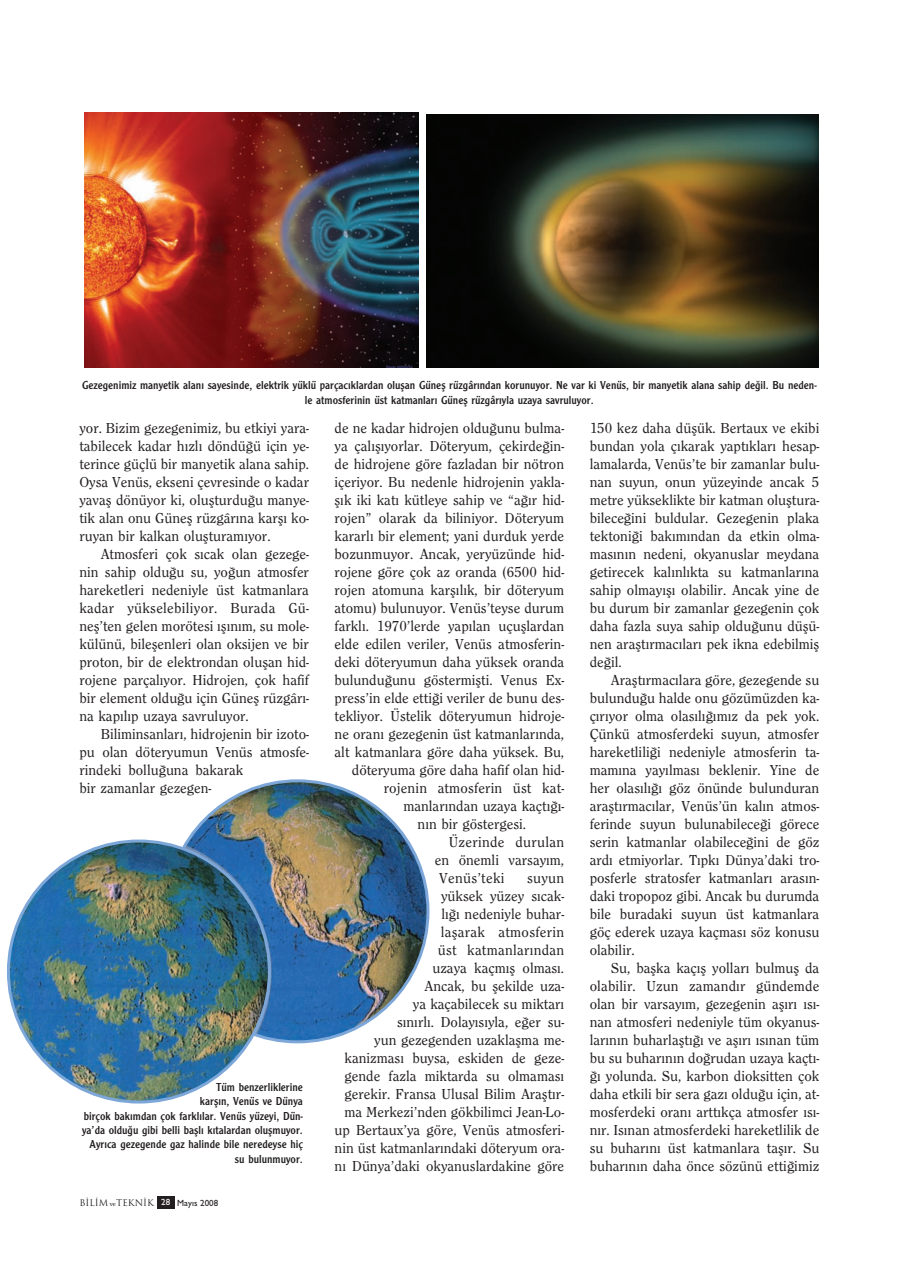
<style>
.page{position:relative;width:897px;height:1266px;background:#fff}
.page>*{position:absolute;margin:0;border:0;box-sizing:border-box;transform-origin:0 0}
.t1{font:500 15px/18px "Clearface";color:#231f20;text-align:justify}
.t2{font:500 15px "Clearface";letter-spacing:.02em;color:#231f20}
.t3{font:12px/14.4px "Clearface Gothic";color:#231f20;text-align:right}
.t4{font:9px "Trajan";color:#231f20}
.s1{font-family:"Bookman";font-weight:300;font-size:6px}
.s2{font-family:"Gill Sans";font-weight:500;color:#fff}
.s3{font-family:"Gill Sans";font-weight:500}
</style>
<div class="page">
<div style="left:157px;top:1196px;width:17px;height:12px;background:#231f20"></div>
<img style="left:187px;top:779px;width:242px;height:264px">
<img style="left:7px;top:839px;width:264px;height:264px">
<img style="left:426px;top:114px;width:392px;height:254px">
<img style="left:85px;top:113px;width:334px;height:255px">
<p class="t3" style="left:82px;top:379px;width:736px;text-align:center">Gezegenimiz manyetik alan› sayesinde, elektrik yüklü parçac›klardan oluflan Günefl rüzgâr›ndan korunuyor. Ne var ki Venüs, bir manyetik alana sahip de¤il. Bu neden&shy;le atmosferinin üst katmanlar› Günefl rüzgâr›yla uzaya savruluyor.</p>
<p class="t1" style="left:79px;top:420px;width:231px">yor. Bizim gezegenimiz, bu etkiyi yara&shy;tabilecek kadar h›zl› döndü¤ü için ye&shy;terince güçlü bir manyetik alana sahip.<br>Oysa Venüs, ekseni çevresinde o kadar yavafl dönüyor ki, oluflturdu¤u manye&shy;tik alan onu Günefl rüzgâr›na karfl› ko&shy;ruyan bir kalkan oluflturam›yor.</p>
<p class="t1" style="left:79px;top:546px;width:231px;text-indent:21px">Atmosferi çok s›cak olan gezege&shy;nin sahip oldu¤u su, yo¤un atmosfer hareketleri nedeniyle üst katmanlara kadar yükselebiliyor. Burada Gü&shy;nefl’ten gelen morötesi ›fl›n›m, su mole&shy;külünü, bileflenleri olan oksijen ve bir proton, bir de elektrondan oluflan hid&shy;rojene parçal›yor. Hidrojen, çok hafif bir element oldu¤u için Günefl rüzgâr›- na kap›l›p uzaya savruluyor.</p>
<p class="t1" style="left:79px;top:726px;width:231px;text-align:left;text-indent:21px">Biliminsanlar›, hidrojenin bir izoto&shy;pu olan döteryumun Venüs atmosfe&shy;rindeki bollu¤una bakarak<br>bir zamanlar gezegen-</p>
<p class="t3" style="left:82px;top:1080px;width:222px">Tüm benzerliklerine<br>karfl›n, Venüs ve Dünya<br>birçok bak›mdan çok farkl›lar. Venüs yüzeyi, Dün&shy;ya’da oldu¤u gibi belli bafll› k›talardan oluflmuyor.<br>Ayr›ca gezegende gaz halinde bile neredeyse hiç su bulunmuyor.</p>
<p class="t4" style="left:79px;top:1197px;width:140px">B‹L‹M <span class="s1">ve</span>TEKN‹K <span class="s2">28</span> <span class="s3">May›s 2008</span></p>
<p class="t1" style="left:335px;top:420px;width:231px">de ne kadar hidrojen oldu¤unu bulma-</p>
<p class="t1" style="left:335px;top:438px;width:231px">ya çal›fl›yorlar. Döteryum, çekirde¤in-</p>
<p class="t1" style="left:335px;top:456px;width:231px">de hidrojene göre fazladan bir nötron</p>
<p class="t1" style="left:335px;top:474px;width:231px">içeriyor. Bu nedenle hidrojenin yakla-</p>
<p class="t1" style="left:335px;top:492px;width:231px">fl›k iki kat› kütleye sahip ve “a¤›r hid-</p>
<p class="t1" style="left:335px;top:510px;width:231px">rojen” olarak da biliniyor. Döteryum</p>
<p class="t1" style="left:335px;top:528px;width:231px">kararl› bir element; yani durduk yerde</p>
<p class="t1" style="left:335px;top:546px;width:231px">bozunmuyor. Ancak, yeryüzünde hid-</p>
<p class="t1" style="left:335px;top:564px;width:231px">rojene göre çok az oranda (6500 hid-</p>
<p class="t1" style="left:335px;top:582px;width:231px">rojen atomuna karfl›l›k, bir döteryum</p>
<p class="t1" style="left:335px;top:600px;width:231px">atomu) bulunuyor. Venüs’teyse durum</p>
<p class="t1" style="left:335px;top:618px;width:231px">farkl›. 1970’lerde yap›lan uçufllardan</p>
<p class="t1" style="left:335px;top:636px;width:231px">elde edilen veriler, Venüs atmosferin-</p>
<p class="t1" style="left:335px;top:654px;width:231px">deki döteryumun daha yüksek oranda</p>
<p class="t1" style="left:335px;top:672px;width:231px">bulundu¤unu göstermiflti. Venus Ex-</p>
<p class="t1" style="left:335px;top:690px;width:231px">press’in elde etti¤i veriler de bunu des-</p>
<p class="t1" style="left:335px;top:708px;width:231px">tekliyor. Üstelik döteryumun hidroje-</p>
<p class="t1" style="left:335px;top:726px;width:231px">ne oran› gezegenin üst katmanlar›nda,</p>
<p class="t1" style="left:335px;top:744px;width:231px">alt katmanlara göre daha yüksek. Bu,</p>
<p class="t1" style="left:352px;top:762px;width:214px">döteryuma göre daha hafif olan hid-</p>
<p class="t1" style="left:384px;top:780px;width:182px">rojenin atmosferin üst kat-</p>
<p class="t1" style="left:403px;top:798px;width:162px">manlar›ndan uzaya kaçt›¤›-</p>
<p class="t1" style="left:418px;top:816px;width:110px">n›n bir göstergesi.</p>
<p class="t2" style="left:449px;top:836px;width:117px">Üzerinde durulan</p>
<p class="t1" style="left:435px;top:852px;width:131px">en önemli varsay›m,</p>
<p class="t2" style="left:439px;top:872px;width:67px">Venüs’teki</p>
<p class="t1" style="left:335px;top:870px;width:231px;text-align:right">suyun<br>yüksek yüzey s›cak-<br>l›¤› nedeniyle buhar-<br>laflarak atmosferin<br>üst katmanlar›ndan<br>uzaya kaçm›fl olmas›.<br>Ancak, bu flekilde uza-<br>ya kaçabilecek su miktar›<br>s›n›rl›. Dolay›s›yla, e¤er su-<br>yun gezegenden uzaklaflma me&shy;kanizmas› buysa, eskiden de geze&shy;gende fazla miktarda su olmamas› gerekir. Fransa Ulusal Bilim Araflt›r&shy;ma Merkezi’nden gökbilimci Jean-Lo&shy;up Bertaux’ya göre, Venüs atmosferi&shy;nin üst katmanlar›ndaki döteryum ora&shy;n› Dünya’daki okyanuslardakine göre</p>
<p class="t1" style="left:590px;top:420px;width:231px">150 kez daha düflük. Bertaux ve ekibi bundan yola ç›karak yapt›klar› hesap&shy;lamalarda, Venüs’te bir zamanlar bulu&shy;nan suyun, onun yüzeyinde ancak 5 metre yükseklikte bir katman olufltura&shy;bilece¤ini buldular. Gezegenin plaka tektoni¤i bak›m›ndan da etkin olma&shy;mas›n›n nedeni, okyanuslar meydana getirecek kal›nl›kta su katmanlar›na sahip olmay›fl› olabilir. Ancak yine de bu durum bir zamanlar gezegenin çok daha fazla suya sahip oldu¤unu düflü&shy;nen araflt›rmac›lar› pek ikna edebilmifl de¤il.</p>
<p class="t1" style="left:590px;top:672px;width:231px;text-indent:21px">Araflt›rmac›lara göre, gezegende su bulundu¤u halde onu gözümüzden ka&shy;ç›r›yor olma olas›l›¤›m›z da pek yok.<br>Çünkü atmosferdeki suyun, atmosfer hareketlili¤i nedeniyle atmosferin ta&shy;mam›na yay›lmas› beklenir. Yine de her olas›l›¤› göz önünde bulunduran araflt›rmac›lar, Venüs’ün kal›n atmos&shy;ferinde suyun bulunabilece¤i görece serin katmanlar olabilece¤ini de göz ard› etmiyorlar. T›pk› Dünya’daki tro&shy;posferle stratosfer katmanlar› aras›n&shy;daki tropopoz gibi. Ancak bu durumda bile buradaki suyun üst katmanlara göç ederek uzaya kaçmas› söz konusu olabilir.</p>
<p class="t1" style="left:590px;top:960px;width:231px;text-indent:21px">Su, baflka kaç›fl yollar› bulmufl da olabilir. Uzun zamand›r gündemde olan bir varsay›m, gezegenin afl›r› ›s›- nan atmosferi nedeniyle tüm okyanus&shy;lar›n›n buharlaflt›¤› ve afl›r› ›s›nan tüm bu su buhar›n›n do¤rudan uzaya kaçt›- ¤› yolunda. Su, karbon dioksitten çok daha etkili bir sera gaz› oldu¤u için, at&shy;mosferdeki oran› artt›kça atmosfer ›s›- n›r. Is›nan atmosferdeki hareketlilik de su buhar›n› üst katmanlara tafl›r. Su buhar›n›n daha önce sözünü etti¤imiz</p>
</div>
